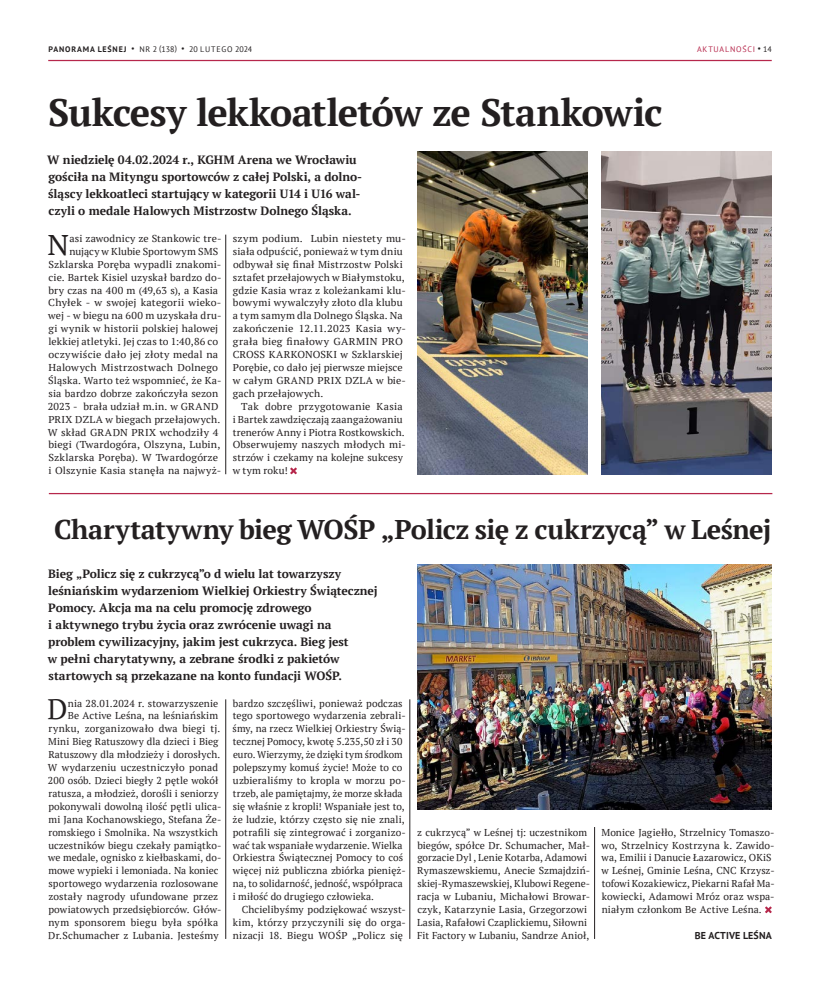
<style>
.page{position:relative;width:820px;height:993px;background:#fff}
.page>*{position:absolute;margin:0;border:0;box-sizing:border-box;transform-origin:0 0}
.t1{font:700 38px "PT Serif";letter-spacing:-.03em;color:#231f20}
.główny_inicjał_wypuszczony{font:28.4px "PT Serif";color:#231f20;scale:1.04 1}
.główny_inicjał_wypuszczony-2{font:28.4px "PT Serif";color:#231f20}
.t2{font:700 27px "PT Serif";letter-spacing:-.015em;color:#231f20}
.lead_2_łamy{font:700 12px/17px "PT Serif";letter-spacing:-.005em;color:#231f20}
.główny_inicjał_wypuszczony-3{font:10px/12.9px "PT Serif";letter-spacing:.01em;color:#231f20}
.główny_akapitowy{font:10px/12.9px "PT Serif";letter-spacing:.01em;color:#231f20}
.główny_inicjał_wypuszczony-4{font:10px/12.9px "PT Serif";letter-spacing:.01em;color:#231f20;scale:1.06 1}
.główny_inicjał_wypuszczony-5{font:10px "PT Serif";letter-spacing:.01em;color:#231f20;scale:1.04 1}
.główny_akapitowy-2{font:10px/12.9px "PT Serif";letter-spacing:.01em;color:#231f20;scale:1.04 1}
.główny_inicjał_wypuszczony-6{font:10px "PT Serif";letter-spacing:.01em;color:#231f20;scale:1.05 1}
.główny_inicjał_wypuszczony-7{font:10px "PT Serif";letter-spacing:.03em;color:#231f20}
.autor{font:700 10px "PT Sans";letter-spacing:.01em;color:#231f20}
.t3{font:8px "PT Sans";letter-spacing:.045em;color:#231f20}
.dział___numeracja_stron{font:8px "PT Sans";letter-spacing:.1em;color:#b6274b}
.s1{font-weight:700}
.s2{color:#231f20}
</style>
<div class="page">
<hr style="left:48px;top:60px;width:723px;height:1px;background:#b6274b">
<svg style="left:290px;top:467px;width:7px;height:7px"></svg>
<svg style="left:765px;top:906px;width:6px;height:6px"></svg>
<hr style="left:225px;top:234px;width:1px;height:240px;background:#231f20">
<hr style="left:225px;top:699px;width:1px;height:239px;background:#231f20">
<hr style="left:409px;top:699px;width:1px;height:239px;background:#231f20">
<hr style="left:594px;top:826px;width:1px;height:112px;background:#231f20">
<hr style="left:49px;top:493px;width:723px;height:1px;background:#b6274b">
<img style="left:417px;top:564px;width:354px;height:245px">
<img style="left:417px;top:151px;width:170px;height:323px">
<img style="left:601px;top:151px;width:170px;height:323px">
<p class="t3" style="left:49px;top:44px;width:205px"><span class="s1">PANORAMA LEŚNEJ</span> • NR 2 (138) • 20 LUTEGO 2024</p>
<p class="dział___numeracja_stron" style="left:696px;top:44px;width:76px">AKTUALNOŚCI <span class="s2">• 14</span></p>
<p class="t1" style="left:48px;top:87px;width:615px">Sukcesy lekkoatletów ze Stankowic</p>
<p class="lead_2_łamy" style="left:47px;top:151px;width:316px">W niedzielę 04.02.2024 r., KGHM Arena we Wrocławiu gościła na Mityngu sportowców z całej Polski, a dolno&shy;śląscy lekkoatleci startujący w kategorii U14 i U16 wal&shy;czyli o medale Halowych Mistrzostw Dolnego Śląska.</p>
<p class="główny_inicjał_wypuszczony" style="left:47px;top:226px;width:22px">N</p>
<p class="główny_inicjał_wypuszczony-5" style="left:69px;top:232px;width:147px">asi zawodnicy ze Stankowic tre-</p>
<p class="główny_inicjał_wypuszczony-4" style="left:232px;top:232px;width:165px">szym podium. Lubin niestety mu&shy;siała odpuścić, ponieważ w tym dniu odbywał się finał Mistrzostw Polski sztafet przełajowych w Białymstoku, gdzie Kasia wraz z koleżankami klu&shy;bowymi wywalczyły złoto dla klubu a tym samym dla Dolnego Śląska. Na zakończenie 12.11.2023 Kasia wy&shy;grała bieg finałowy GARMIN PRO<br>CROSS KARKONOSKI w Szklarskiej<br>Porębie, co dało jej pierwsze miejsce w całym GRAND PRIX DZLA w bie&shy;gach przełajowych.</p>
<p class="główny_akapitowy-2" style="left:232px;top:399px;width:168px;text-indent:9px">Tak dobre przygotowanie Kasia i Bartek zawdzięczają zaangażowaniu trenerów Anny i Piotra Rostkowskich.<br>Obserwujemy naszych młodych mi&shy;strzów i czekamy na kolejne sukcesy w tym roku!</p>
<p class="t2" style="left:54px;top:511px;width:718px">Charytatywny bieg WOŚP „Policz się z cukrzycą” w Leśnej</p>
<p class="lead_2_łamy" style="left:48px;top:564px;width:331px">Bieg „Policz się z cukrzycą”o d wielu lat towarzyszy leśniańskim wydarzeniom Wielkiej Orkiestry Świątecznej Pomocy. Akcja ma na celu promocję zdrowego<br>i aktywnego trybu życia oraz zwrócenie uwagi na problem cywilizacyjny, jakim jest cukrzyca. Bieg jest<br>w pełni charytatywny, a zebrane środki z pakietów startowych są przekazane na konto fundacji WOŚP.</p>
<p class="główny_inicjał_wypuszczony-2" style="left:47px;top:690px;width:22px">D</p>
<p class="główny_inicjał_wypuszczony-3" style="left:68px;top:696px;width:152px">nia 28.01.2024 r. stowarzyszenie</p>
<p class="główny_inicjał_wypuszczony-3" style="left:69px;top:244px;width:150px">nujący w Klubie Sportowym SMS</p>
<p class="główny_inicjał_wypuszczony-6" style="left:48px;top:257px;width:166px">Szklarska Poręba wypadli znakomi-</p>
<p class="główny_inicjał_wypuszczony-5" style="left:49px;top:270px;width:168px">cie. Bartek Kisiel uzyskał bardzo do-</p>
<p class="główny_inicjał_wypuszczony-5" style="left:48px;top:283px;width:165px">bry czas na 400 m (49,63 s), a Kasia</p>
<p class="główny_inicjał_wypuszczony-4" style="left:48px;top:296px;width:165px">Chyłek - w swojej kategorii wieko-</p>
<p class="główny_inicjał_wypuszczony-5" style="left:48px;top:309px;width:168px">wej - w biegu na 600 m uzyskała dru-</p>
<p class="główny_inicjał_wypuszczony-5" style="left:48px;top:322px;width:165px">gi wynik w historii polskiej halowej</p>
<p class="główny_inicjał_wypuszczony-5" style="left:48px;top:335px;width:165px">lekkiej atletyki. Jej czas to 1:40,86 co</p>
<p class="główny_inicjał_wypuszczony-4" style="left:49px;top:348px;width:161px">oczywiście dało jej złoty medal na</p>
<p class="główny_inicjał_wypuszczony-4" style="left:48px;top:361px;width:161px">Halowych Mistrzostwach Dolnego</p>
<p class="główny_inicjał_wypuszczony-5" style="left:48px;top:374px;width:168px">Śląska. Warto też wspomnieć, że Ka-</p>
<p class="główny_inicjał_wypuszczony-5" style="left:49px;top:386px;width:164px">sia bardzo dobrze zakończyła sezon</p>
<p class="główny_inicjał_wypuszczony-5" style="left:48px;top:399px;width:165px">2023 - brała udział m.in. w GRAND</p>
<p class="główny_inicjał_wypuszczony-5" style="left:48px;top:412px;width:167px">PRIX DZLA w biegach przełajowych.</p>
<p class="główny_inicjał_wypuszczony-4" style="left:48px;top:425px;width:162px">W skład GRADN PRIX wchodziły 4</p>
<p class="główny_inicjał_wypuszczony-4" style="left:48px;top:438px;width:164px">biegi (Twardogóra, Olszyna, Lubin,</p>
<p class="główny_inicjał_wypuszczony-4" style="left:48px;top:451px;width:162px">Szklarska Poręba). W Twardogórze</p>
<p class="główny_inicjał_wypuszczony-6" style="left:48px;top:464px;width:166px">i Olszynie Kasia stanęła na najwyż-</p>
<p class="główny_inicjał_wypuszczony-3" style="left:232px;top:696px;width:175px">bardzo szczęśliwi, ponieważ podczas tego sportowego wydarzenia zebrali&shy;śmy, na rzecz Wielkiej Orkiestry Świą&shy;tecznej Pomocy, kwotę 5.235,50 zł i 30 euro. Wierzymy, że dzięki tym środkom polepszymy komuś życie! Może to co uzbieraliśmy to kropla w morzu po&shy;trzeb, ale pamiętajmy, że morze składa się właśnie z kropli! Wspaniałe jest to, że ludzie, którzy często się nie znali, potrafili się zintegrować i zorganizo&shy;wać tak wspaniałe wydarzenie. Wielka Orkiestra Świątecznej Pomocy to coś więcej niż publiczna zbiórka pienięż&shy;na, to solidarność, jedność, współpraca i miłość do drugiego człowieka.</p>
<p class="główny_akapitowy" style="left:233px;top:902px;width:174px;text-align:justify;text-indent:9px">Chcielibyśmy podziękować wszyst&shy;kim, którzy przyczynili się do orga&shy;nizacji 18. Biegu WOŚP „Policz się</p>
<p class="główny_inicjał_wypuszczony-3" style="left:68px;top:709px;width:152px">Be Active Leśna, na leśniańskim</p>
<p class="główny_inicjał_wypuszczony-7" style="left:48px;top:722px;width:173px">rynku, zorganizowało dwa biegi tj.</p>
<p class="główny_inicjał_wypuszczony-3" style="left:48px;top:735px;width:171px">Mini Bieg Ratuszowy dla dzieci i Bieg</p>
<p class="główny_inicjał_wypuszczony-3" style="left:48px;top:747px;width:173px">Ratuszowy dla młodzieży i dorosłych.</p>
<p class="główny_inicjał_wypuszczony-3" style="left:48px;top:760px;width:172px">W wydarzeniu uczestniczyło ponad</p>
<p class="główny_inicjał_wypuszczony-3" style="left:48px;top:773px;width:172px">200 osób. Dzieci biegły 2 pętle wokół</p>
<p class="główny_inicjał_wypuszczony-3" style="left:48px;top:786px;width:171px">ratusza, a młodzież, dorośli i seniorzy</p>
<p class="główny_inicjał_wypuszczony-3" style="left:48px;top:799px;width:174px">pokonywali dowolną ilość pętli ulica-</p>
<p class="główny_inicjał_wypuszczony-3" style="left:48px;top:812px;width:174px">mi Jana Kochanowskiego, Stefana Że-</p>
<p class="główny_inicjał_wypuszczony-3" style="left:48px;top:825px;width:171px">romskiego i Smolnika. Na wszystkich</p>
<p class="główny_inicjał_wypuszczony-3" style="left:48px;top:838px;width:174px">uczestników biegu czekały pamiątko-</p>
<p class="główny_inicjał_wypuszczony-3" style="left:48px;top:851px;width:174px">we medale, ognisko z kiełbaskami, do-</p>
<p class="główny_inicjał_wypuszczony-3" style="left:48px;top:864px;width:171px">mowe wypieki i lemoniada. Na koniec</p>
<p class="główny_inicjał_wypuszczony-3" style="left:49px;top:876px;width:171px">sportowego wydarzenia rozlosowane</p>
<p class="główny_inicjał_wypuszczony-3" style="left:48px;top:889px;width:171px">zostały nagrody ufundowane przez</p>
<p class="główny_inicjał_wypuszczony-3" style="left:48px;top:902px;width:174px">powiatowych przedsiębiorców. Głów-</p>
<p class="główny_inicjał_wypuszczony-3" style="left:48px;top:915px;width:171px">nym sponsorem biegu była spółka</p>
<p class="główny_inicjał_wypuszczony-3" style="left:48px;top:928px;width:172px">Dr.Schumacher z Lubania. Jesteśmy</p>
<p class="główny_akapitowy" style="left:417px;top:825px;width:174px">z cukrzycą” w Leśnej tj: uczestnikom biegów, spółce Dr. Schumacher, Mał&shy;gorzacie Dyl , Lenie Kotarba, Adamowi Rymaszewskiemu, Anecie Szmajdziń&shy;skiej-Rymaszewskiej, Klubowi Regene&shy;racja w Lubaniu, Michałowi Browar&shy;czyk, Katarzynie Lasia, Grzegorzowi Lasia, Rafałowi Czaplickiemu, Siłowni Fit Factory w Lubaniu, Sandrze Anioł,</p>
<p class="główny_akapitowy" style="left:601px;top:825px;width:174px">Monice Jagiełło, Strzelnicy Tomaszo&shy;wo, Strzelnicy Kostrzyna k. Zawido&shy;wa, Emilii i Danucie Łazarowicz, OKiS w Leśnej, Gminie Leśna, CNC Krzysz&shy;tofowi Kozakiewicz, Piekarni Rafał Ma&shy;kowiecki, Adamowi Mróz oraz wspa&shy;niałym członkom Be Active Leśna.</p>
<p class="autor" style="left:694px;top:928px;width:78px">BE ACTIVE LEŚNA</p>
</div>
